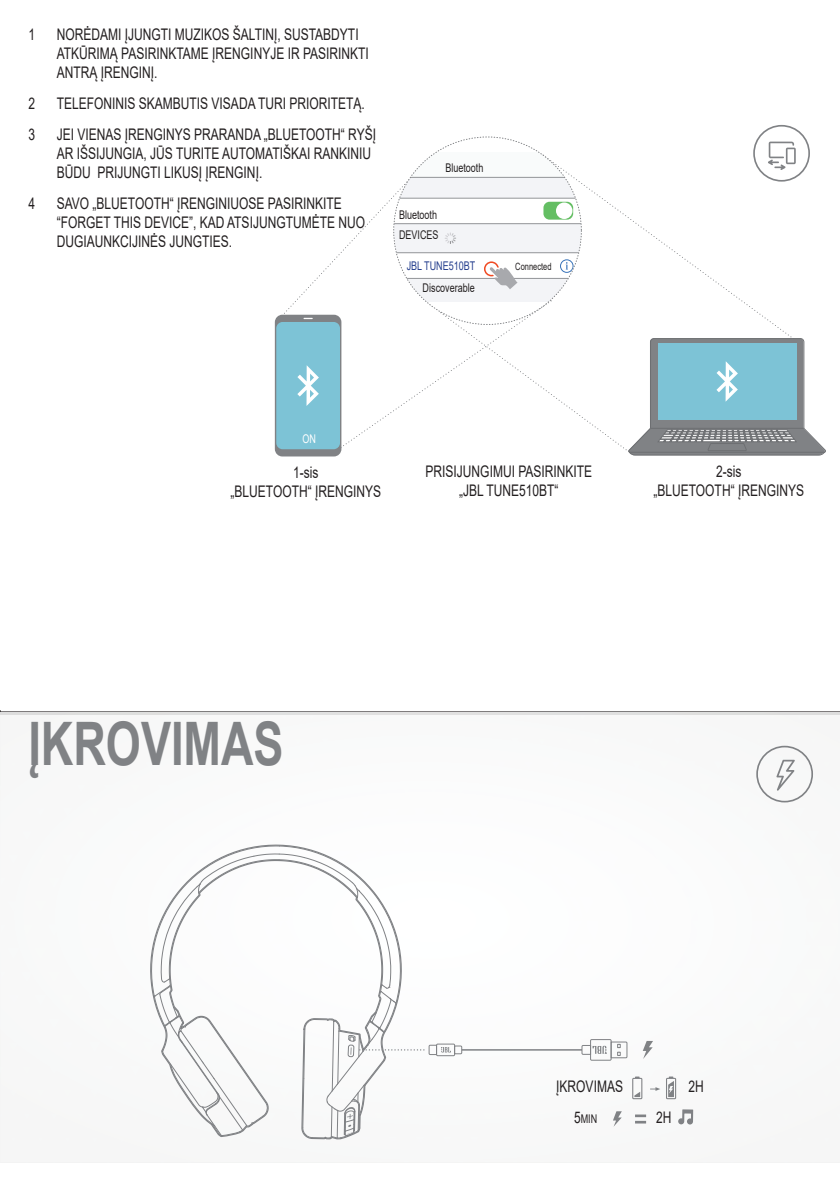
<style>
.page{position:relative;width:840px;height:1191px;background:#fff}
.page>*{position:absolute;margin:0;border:0;box-sizing:border-box;transform-origin:0 0}
.t1{font:700 60px "Arial";color:#808285;scale:.75 1}
.t2{font:16px/19.2px "Arial";color:#231f20;scale:.75 1}
.t3{font:12px/20px "Arial";color:#231f20;scale:.75 1}
.t4{font:12px "Arial";color:#253f8e;scale:.75 1}
.t5{font:12px "Arial";color:#fff;scale:.75 1}
.t6{font:10px "Arial";color:#231f20;scale:.75 1}
.s1{font-size:16px}
</style>
<div class="page">
<svg style="left:756px;top:745px;width:58px;height:58px"></svg>
<svg style="left:0;top:844px;width:839px;height:319px"></svg>
<svg style="left:0;top:710px;width:840px;height:5px"></svg>
<svg style="left:753px;top:125px;width:56px;height:52px"></svg>
<svg style="left:277px;top:154px;width:520px;height:299px"></svg>
<svg style="left:627px;top:338px;width:199px;height:118px"></svg>
<div style="left:275px;top:315px;width:66px;height:141px;background:#808285;border-radius:7px"></div>
<div style="left:276px;top:322px;width:64px;height:127px;background:#7dc3d6;border-radius:6px"></div>
<svg style="left:297px;top:365px;width:22px;height:41px"></svg>
<div style="left:393px;top:137px;width:188px;height:187px;background:#fff;border-radius:94px"></div>
<div style="left:393px;top:153px;width:188px;height:24px;background:#f9fbfb"></div>
<div style="left:393px;top:177px;width:188px;height:21px;background:#f3f4f7"></div>
<div style="left:393px;top:224px;width:188px;height:29px;background:#f3f4f7"></div>
<div style="left:393px;top:278px;width:188px;height:24px;background:#f3f4f7"></div>
<hr style="left:393px;top:177px;width:188px;height:1px;background:#939598">
<hr style="left:393px;top:198px;width:188px;height:1px;background:#939598">
<hr style="left:393px;top:223px;width:188px;height:1px;background:#939598">
<hr style="left:393px;top:252px;width:188px;height:1px;background:#939598">
<hr style="left:393px;top:278px;width:188px;height:1px;background:#939598">
<svg style="left:445px;top:232px;width:11px;height:12px"></svg>
<div style="left:543px;top:202px;width:30px;height:18px;background:#64be63;border-radius:6px"></div>
<div style="left:555px;top:202px;width:17px;height:17px;background:#fff;border-radius:50%"></div>
<div style="left:560px;top:259px;width:13px;height:14px;border:1px solid #3973b9;border-radius:50%"></div>
<svg style="left:484px;top:261px;width:33px;height:28px"></svg>
<p class="t2" style="left:28px;top:25px;width:10px">1</p>
<p class="t2" style="left:57px;top:25px;width:417px">NORĖDAMI ĮJUNGTI MUZIKOS ŠALTINĮ, SUSTABDYTI<br>ATKŪRIMĄ PASIRINKTAME ĮRENGINYJE IR PASIRINKTI<br>ANTRĄ ĮRENGINĮ.</p>
<p class="t2" style="left:28px;top:94px;width:10px">2</p>
<p class="t2" style="left:57px;top:94px;width:412px">TELEFONINIS SKAMBUTIS VISADA TURI PRIORITETĄ.</p>
<p class="t2" style="left:28px;top:124px;width:10px">3</p>
<p class="t2" style="left:57px;top:124px;width:427px">JEI VIENAS ĮRENGINYS PRARANDA „BLUETOOTH“ RYŠĮ<br>AR IŠSIJUNGIA, JŪS TURITE AUTOMATIŠKAI RANKINIU<br>BŪDU PRIJUNGTI LIKUSĮ ĮRENGINĮ.</p>
<p class="t2" style="left:28px;top:193px;width:10px">4</p>
<p class="t2" style="left:57px;top:193px;width:412px">SAVO „BLUETOOTH“ ĮRENGINIUOSE PASIRINKITE “FORGET THIS DEVICE”, KAD ATSIJUNGTUMĖTE NUO<br>DUGIAUNKCIJINĖS JUNGTIES.</p>
<p class="t3" style="left:445px;top:158px;width:52px">Bluetooth</p>
<p class="t3" style="left:399px;top:205px;width:54px">Bluetooth<br>DEVICES</p>
<p class="t4" style="left:406px;top:258px;width:93px">JBL TUNE510BT</p>
<p class="t6" style="left:515px;top:260px;width:50px">Connected</p>
<p class="t3" style="left:422px;top:278px;width:71px">Discoverable</p>
<p class="t5" style="left:302px;top:430px;width:20px">ON</p>
<p class="t2" style="left:230px;top:462px;width:202px;text-align:center">1-sis<br>„BLUETOOTH“ ĮRENGINYS</p>
<p class="t2" style="left:425px;top:461px;width:223px;text-align:center">PRISIJUNGIMUI PASIRINKITE „JBL TUNE510BT“</p>
<p class="t2" style="left:653px;top:461px;width:202px;text-align:center">2-sis<br>„BLUETOOTH“ ĮRENGINYS</p>
<h1 class="t1" style="left:28px;top:701px;width:342px">ĮKROVIMAS</h1>
<p class="t2" style="left:556px;top:1077px;width:90px">ĮKROVIMAS</p>
<p class="t2" style="left:688px;top:1077px;width:22px">2H</p>
<p class="t3" style="left:573px;top:1109px;width:32px"><span class="s1">5</span>MIN</p>
<p class="t2" style="left:655px;top:1107px;width:22px">2H</p>
</div>
